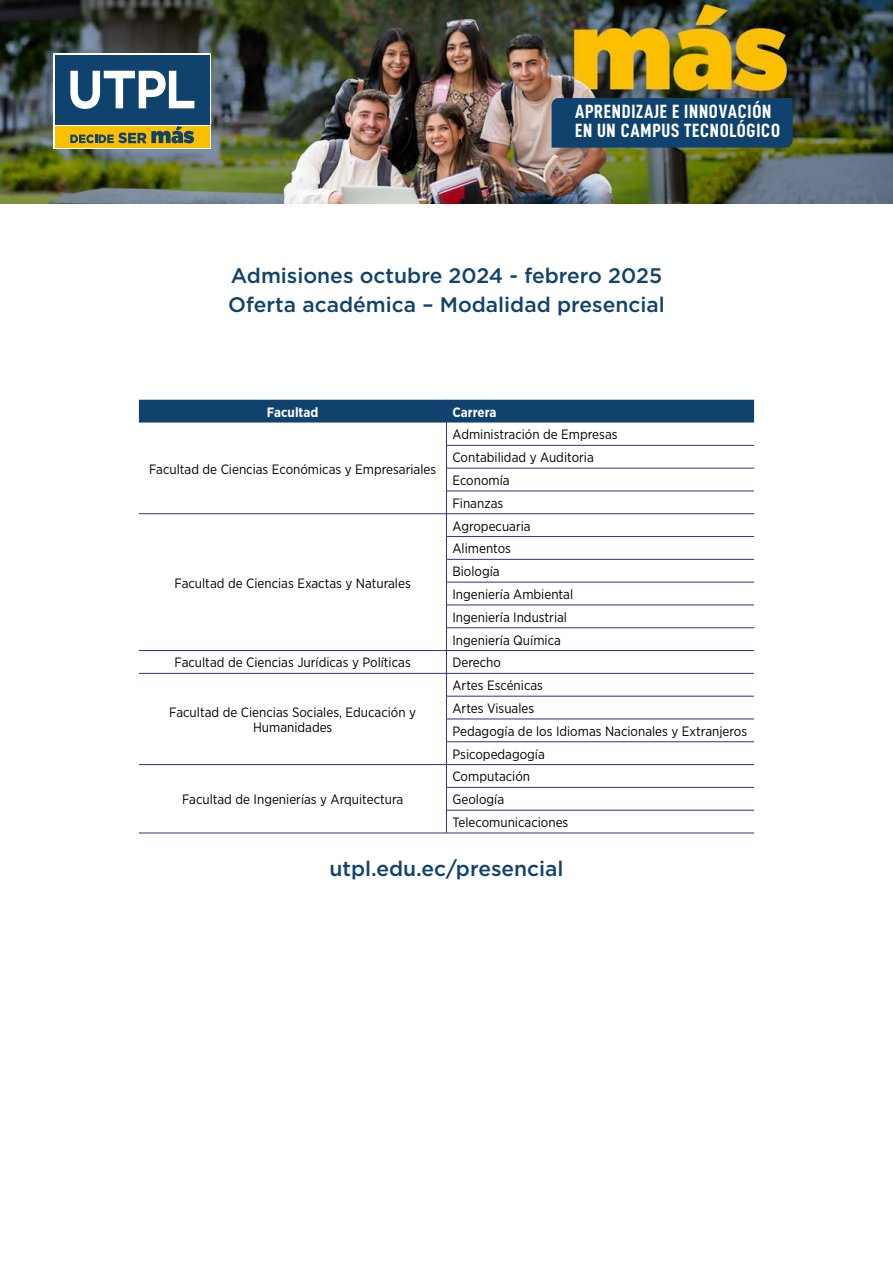
<style>
.page{position:relative;width:893px;height:1263px;background:#fff}
.page>*{position:absolute;margin:0;border:0;box-sizing:border-box;transform-origin:0 0}
.t1{font:500 21px/29.4px "Gotham";color:#0f426d}
.t2{font:19.2px/18.9px "D DIN Condensed Bold";letter-spacing:.04em;color:#fff}
.t3{font:13.5px/22.8px "Gotham Narrow";color:#000}
.t4{font:700 13.5px "Gotham Narrow";color:#fff}
</style>
<div class="page">
<img style="left:0;top:0;width:893px;height:204px">
<div style="left:552px;top:98px;width:241px;height:50px;background:#0f436e"></div>
<div style="left:54px;top:54px;width:157px;height:95px;background:linear-gradient(to right,#0f436e,#0f436e)"></div>
<div style="left:55px;top:126px;width:155px;height:22px;background:#fcbf00"></div>
<svg style="left:70px;top:126px;width:124px;height:17px"></svg>
<div style="left:55px;top:55px;width:155px;height:69px;background:#0f436e"></div>
<svg style="left:70px;top:71px;width:124px;height:38px"></svg>
<hr style="left:139px;top:833px;width:307px;height:1px;background:#283583">
<svg style="left:139px;top:400px;width:615px;height:433px"></svg>
<hr style="left:446px;top:833px;width:308px;height:1px;background:#283583">
<h2 class="t2" style="left:575px;top:102px;width:207px">APRENDIZAJE E INNOVACIÓN<br>EN UN CAMPUS TECNOLÓGICO</h2>
<h1 class="t1" style="left:228px;top:260px;width:438px">Admisiones octubre 2024 - febrero 2025<br>Oferta académica – Modalidad presencial</h1>
<p class="t4" style="left:267px;top:403px;width:53px">Facultad</p>
<p class="t4" style="left:452px;top:403px;width:45px">Carrera</p>
<p class="t3" style="left:149px;top:457px;width:289px">Facultad de Ciencias Económicas y Empresariales</p>
<p class="t3" style="left:175px;top:571px;width:238px">Facultad de Ciencias Exactas y Naturales</p>
<p class="t3" style="left:452px;top:423px;width:167px">Administración de Empresas<br>Contabilidad y Auditoria<br>Economía<br>Finanzas</p>
<p class="t3" style="left:452px;top:514px;width:122px">Agropecuaria<br>Alimentos<br>Biología<br>Ingeniería Ambiental<br>Ingeniería Industrial<br>Ingeniería Química</p>
<p class="t3" style="left:175px;top:651px;width:238px">Facultad de Ciencias Jurídicas y Políticas</p>
<p class="t3" style="left:452px;top:651px;width:50px">Derecho</p>
<p class="t3" style="left:169px;top:704px;width:248px;line-height:15px;text-align:center">Facultad de Ciencias Sociales, Educación y<br>Humanidades</p>
<p class="t3" style="left:452px;top:674px;width:296px">Artes Escénicas<br>Artes Visuales<br>Pedagogía de los Idiomas Nacionales y Extranjeros<br>Psicopedagogía</p>
<p class="t3" style="left:182px;top:788px;width:223px">Facultad de Ingenierías y Arquitectura</p>
<p class="t3" style="left:452px;top:765px;width:117px">Computación<br>Geología<br>Telecomunicaciones</p>
<h1 class="t1" style="left:329px;top:853px;width:236px">utpl.edu.ec/presencial</h1>
</div>
